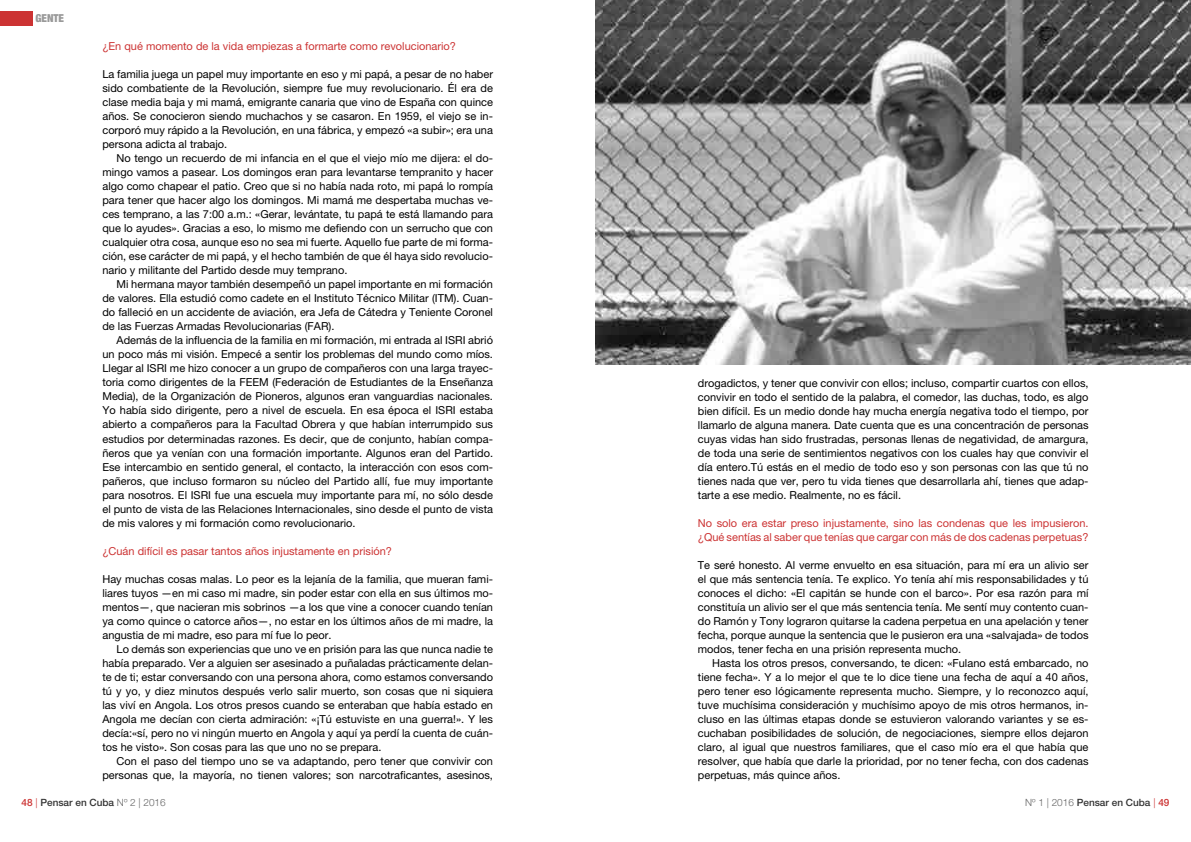
<style>
.page{position:relative;width:1191px;height:842px;background:#fff}
.page>*{position:absolute;margin:0;border:0;box-sizing:border-box;transform-origin:0 0}
.t1{font:11px/14px "Helvetica Neue LT Std";color:#000;text-align:justify}
.t2{font:11px/14px "Helvetica Neue LT Std";color:#c33}
.t3{font:900 condensed 11px "Helvetica Neue LT Std";color:#999}
.t4{font:500 10px "Helvetica Neue LT Std";color:#333}
.s1{color:#c33}
.s2{font-weight:300;color:#c33}
.s3{font-weight:300;color:#666}
</style>
<div class="page">
<div style="left:0;top:12px;width:33px;height:14px;background:#c33"></div>
<img style="left:595px;top:0;width:595px;height:365px">
<p class="t3" style="left:35px;top:12px;width:30px">GENTE</p>
<p class="t2" style="left:102px;top:39px;width:355px">¿En qué momento de la vida empiezas a formarte como revolucionario?</p>
<p class="t1" style="left:102px;top:67px;width:392px">La familia juega un papel muy importante en eso y mi papá, a pesar de no haber sido combatiente de la Revolución, siempre fue muy revolucionario. Él era de clase media baja y mi mamá, emigrante canaria que vino de España con quince años. Se conocieron siendo muchachos y se casaron. En 1959, el viejo se in&shy;corporó muy rápido a la Revolución, en una fábrica, y empezó «a subir»; era una persona adicta al trabajo.</p>
<p class="t1" style="left:102px;top:151px;width:392px;text-indent:14px">No tengo un recuerdo de mi infancia en el que el viejo mío me dijera: el do&shy;mingo vamos a pasear. Los domingos eran para levantarse tempranito y hacer algo como chapear el patio. Creo que si no había nada roto, mi papá lo rompía para tener que hacer algo los domingos. Mi mamá me despertaba muchas ve&shy;ces temprano, a las 7:00 a.m.: «Gerar, levántate, tu papá te está llamando para que lo ayudes». Gracias a eso, lo mismo me defiendo con un serrucho que con cualquier otra cosa, aunque eso no sea mi fuerte. Aquello fue parte de mi forma&shy;ción, ese carácter de mi papá, y el hecho también de que él haya sido revolucio&shy;nario y militante del Partido desde muy temprano.</p>
<p class="t1" style="left:102px;top:277px;width:392px;text-indent:14px">Mi hermana mayor también desempeñó un papel importante en mi formación de valores. Ella estudió como cadete en el Instituto Técnico Militar (ITM). Cuan&shy;do falleció en un accidente de aviación, era Jefa de Cátedra y Teniente Coronel de las Fuerzas Armadas Revolucionarias (FAR).</p>
<p class="t1" style="left:102px;top:333px;width:392px;text-indent:14px">Además de la influencia de la familia en mi formación, mi entrada al ISRI abrió un poco más mi visión. Empecé a sentir los problemas del mundo como míos.<br>Llegar al ISRI me hizo conocer a un grupo de compañeros con una larga trayec&shy;toria como dirigentes de la FEEM (Federación de Estudiantes de la Enseñanza Media), de la Organización de Pioneros, algunos eran vanguardias nacionales.<br>Yo había sido dirigente, pero a nivel de escuela. En esa época el ISRI estaba abierto a compañeros para la Facultad Obrera y que habían interrumpido sus estudios por determinadas razones. Es decir, que de conjunto, habían compa&shy;ñeros que ya venían con una formación importante. Algunos eran del Partido.<br>Ese intercambio en sentido general, el contacto, la interacción con esos com&shy;pañeros, que incluso formaron su núcleo del Partido allí, fue muy importante para nosotros. El ISRI fue una escuela muy importante para mí, no sólo desde el punto de vista de las Relaciones Internacionales, sino desde el punto de vista de mis valores y mi formación como revolucionario.</p>
<p class="t2" style="left:102px;top:543px;width:291px">¿Cuán difícil es pasar tantos años injustamente en prisión?</p>
<p class="t1" style="left:102px;top:571px;width:392px">Hay muchas cosas malas. Lo peor es la lejanía de la familia, que mueran fami&shy;liares tuyos —en mi caso mi madre, sin poder estar con ella en sus últimos mo&shy;mentos—, que nacieran mis sobrinos —a los que vine a conocer cuando tenían ya como quince o catorce años—, no estar en los últimos años de mi madre, la angustia de mi madre, eso para mí fue lo peor.</p>
<p class="t1" style="left:102px;top:641px;width:392px;text-indent:14px">Lo demás son experiencias que uno ve en prisión para las que nunca nadie te había preparado. Ver a alguien ser asesinado a puñaladas prácticamente delan&shy;te de ti; estar conversando con una persona ahora, como estamos conversando tú y yo, y diez minutos después verlo salir muerto, son cosas que ni siquiera las viví en Angola. Los otros presos cuando se enteraban que había estado en Angola me decían con cierta admiración: «¡Tú estuviste en una guerra!». Y les decía:«sí, pero no vi ningún muerto en Angola y aquí ya perdí la cuenta de cuán&shy;tos he visto». Son cosas para las que uno no se prepara.</p>
<p class="t1" style="left:102px;top:753px;width:392px;text-align:right">Con el paso del tiempo uno se va adaptando, pero tener que convivir con personas que, la mayoría, no tienen valores; son narcotraficantes, asesinos,</p>
<p class="t1" style="left:698px;top:375px;width:392px">drogadictos, y tener que convivir con ellos; incluso, compartir cuartos con ellos, convivir en todo el sentido de la palabra, el comedor, las duchas, todo, es algo bien difícil. Es un medio donde hay mucha energía negativa todo el tiempo, por llamarlo de alguna manera. Date cuenta que es una concentración de personas cuyas vidas han sido frustradas, personas llenas de negatividad, de amargura, de toda una serie de sentimientos negativos con los cuales hay que convivir el día entero.Tú estás en el medio de todo eso y son personas con las que tú no tienes nada que ver, pero tu vida tienes que desarrollarla ahí, tienes que adap&shy;tarte a ese medio. Realmente, no es fácil.</p>
<p class="t2" style="left:698px;top:515px;width:392px">No solo era estar preso injustamente, sino las condenas que les impusieron. ¿Qué sentías al saber que tenías que cargar con más de dos cadenas perpetuas?</p>
<p class="t1" style="left:698px;top:557px;width:392px">Te seré honesto. Al verme envuelto en esa situación, para mí era un alivio ser el que más sentencia tenía. Te explico. Yo tenía ahí mis responsabilidades y tú conoces el dicho: «El capitán se hunde con el barco». Por esa razón para mí constituía un alivio ser el que más sentencia tenía. Me sentí muy contento cuan&shy;do Ramón y Tony lograron quitarse la cadena perpetua en una apelación y tener fecha, porque aunque la sentencia que le pusieron era una «salvajada» de todos modos, tener fecha en una prisión representa mucho.</p>
<p class="t1" style="left:698px;top:655px;width:392px;text-indent:14px">Hasta los otros presos, conversando, te dicen: «Fulano está embarcado, no tiene fecha». Y a lo mejor el que te lo dice tiene una fecha de aquí a 40 años, pero tener eso lógicamente representa mucho. Siempre, y lo reconozco aquí, tuve muchísima consideración y muchísimo apoyo de mis otros hermanos, in&shy;cluso en las últimas etapas donde se estuvieron valorando variantes y se es&shy;cuchaban posibilidades de solución, de negociaciones, siempre ellos dejaron claro, al igual que nuestros familiares, que el caso mío era el que había que resolver, que había que darle la prioridad, por no tener fecha, con dos cadenas perpetuas, más quince años.</p>
<p class="t4" style="left:21px;top:796px;width:146px"><span class="s1">48</span> <span class="s2">|</span> Pensar en Cuba <span class="s3">Nº 2 | 2016</span></p>
<p class="t4" style="left:1025px;top:796px;width:146px"><span class="s3">Nº 1 | 2016</span> Pensar en Cuba <span class="s2">|</span> <span class="s1">49</span></p>
</div>
